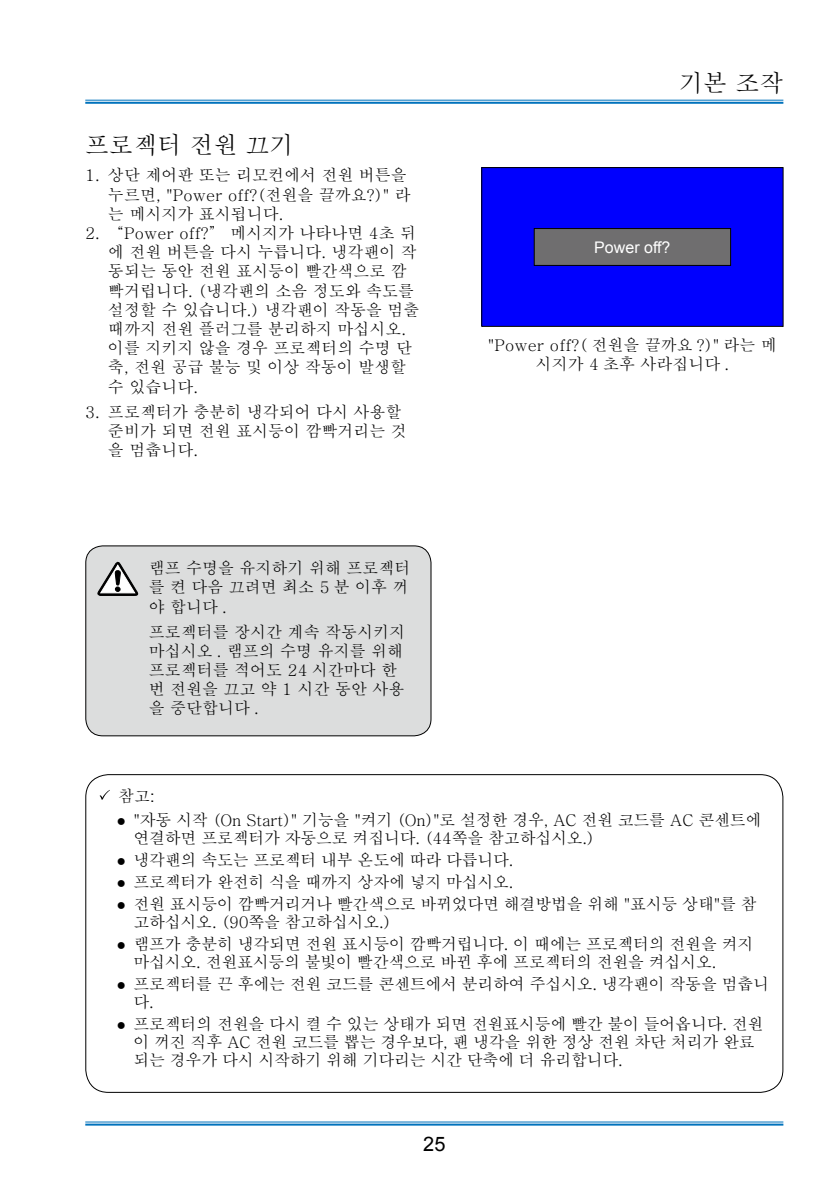
<style>
.page{position:relative;width:840px;height:1191px;background:#fff}
.page>*{position:absolute;margin:0;border:0;box-sizing:border-box;transform-origin:0 0}
.t1{font:500 24px "Adobe Myungjo Std";color:#000}
.t2{font:20px "Arial";color:#000}
.t3{font:500 16px/18px "Adobe Myungjo Std";letter-spacing:-.02em;color:#000}
.t4{font:500 16px/19.2px "Adobe Myungjo Std";color:#000}
.t5{font:16px "Arial";color:#fff}
.s1{font-family:"Arial";font-weight:400}
</style>
<div class="page">
<hr style="left:85px;top:100px;width:698px;height:1px;background:#0072bc">
<hr style="left:85px;top:102px;width:698px;height:2px;background:#0072bc">
<hr style="left:85px;top:1121px;width:698px;height:1px;background:#0072bc">
<hr style="left:85px;top:1123px;width:698px;height:2px;background:#0072bc">
<div style="left:86px;top:546px;width:345px;height:190px;background:#dcdddd;border-radius:17px"></div>
<div style="left:85px;top:545px;width:346px;height:191px;border:1px solid #000;border-radius:17px"></div>
<svg style="left:97px;top:561px;width:42px;height:34px"></svg>
<div style="left:481px;top:168px;width:301px;height:158px;background:#0000fe"></div>
<div style="left:481px;top:167px;width:302px;height:160px;border:1px solid #000"></div>
<div style="left:534px;top:228px;width:196px;height:37px;background:#6f6e6f"></div>
<div style="left:533px;top:228px;width:197px;height:38px;border:1px solid #000"></div>
<svg style="left:99px;top:790px;width:11px;height:10px"></svg>
<h1 class="t1" style="left:85px;top:133px;width:209px">프로젝터 전원 끄기</h1>
<p class="t4" style="left:108px;top:166px;width:304px;text-indent:-23px">1. 상단 제어판 또는 리모컨에서 전원 버튼을 누르면, "Power off?(전원을 끌까요?)" 라 는 메시지가 표시됩니다.</p>
<p class="t4" style="left:108px;top:223px;width:313px;text-indent:-23px">2. “Power off?” 메시지가 나타나면 4초 뒤 에 전원 버튼을 다시 누릅니다. 냉각팬이 작 동되는 동안 전원 표시등이 빨간색으로 깜 빡거립니다. (냉각팬의 소음 정도와 속도를 설정할 수 있습니다.) 냉각팬이 작동을 멈출 때까지 전원 플러그를 분리하지 마십시오. 이를 지키지 않을 경우 프로젝터의 수명 단 축, 전원 공급 불능 및 이상 작동이 발생할 수 있습니다.</p>
<p class="t4" style="left:108px;top:402px;width:300px;text-indent:-23px">3. 프로젝터가 충분히 냉각되어 다시 사용할 준비가 되면 전원 표시등이 깜빡거리는 것 을 멈춥니다.</p>
<p class="t4" style="left:149px;top:559px;width:263px">램프 수명을 유지하기 위해 프로젝터 를 켠 다음 끄려면 최소 5 분 이후 꺼 야 합니다 .</p>
<p class="t4" style="left:149px;top:622px;width:257px">프로젝터를 장시간 계속 작동시키지 마십시오 . 램프의 수명 유지를 위해 프로젝터를 적어도 24 시간마다 한 번 전원을 끄고 약 1 시간 동안 사용 을 중단합니다 .</p>
<h1 class="t1" style="left:679px;top:71px;width:105px">기본 조작</h1>
<p class="t5" style="left:594px;top:237px;width:78px">Power off?</p>
<p class="t4" style="left:487px;top:335px;width:290px;text-align:center">"Power off?( 전원을 끌까요 ?)" 라는 메 시지가 4 초후 사라집니다 .</p>
<p class="t3" style="left:118px;top:787px;width:38px">참고<span class="s1">:</span></p>
<p class="t3" style="left:133px;top:811px;width:629px;text-indent:-17px"><span class="s1">●</span> "자동 시작 (On Start)" 기능을 "켜기 (On)"로 설정한 경우, AC 전원 코드를 AC 콘센트에 연결하면 프로젝터가 자동으로 켜집니다. (44쪽을 참고하십시오.)</p>
<p class="t3" style="left:116px;top:851px;width:398px"><span class="s1">●</span> 냉각팬의 속도는 프로젝터 내부 온도에 따라 다릅니다.</p>
<p class="t3" style="left:116px;top:873px;width:398px"><span class="s1">●</span> 프로젝터가 완전히 식을 때까지 상자에 넣지 마십시오.</p>
<p class="t3" style="left:133px;top:894px;width:624px;text-indent:-17px"><span class="s1">●</span> 전원 표시등이 깜빡거리거나 빨간색으로 바뀌었다면 해결방법을 위해 "표시등 상태"를 참 고하십시오. (90쪽을 참고하십시오.)</p>
<p class="t3" style="left:133px;top:934px;width:621px;text-indent:-17px"><span class="s1">●</span> 램프가 충분히 냉각되면 전원 표시등이 깜빡거립니다. 이 때에는 프로젝터의 전원을 켜지 마십시오. 전원표시등의 불빛이 빨간색으로 바뀐 후에 프로젝터의 전원을 켜십시오.</p>
<p class="t3" style="left:133px;top:974px;width:636px;text-indent:-17px"><span class="s1">●</span> 프로젝터를 끈 후에는 전원 코드를 콘센트에서 분리하여 주십시오. 냉각팬이 작동을 멈춥니 다.</p>
<p class="t3" style="left:133px;top:1014px;width:631px;text-indent:-17px"><span class="s1">●</span> 프로젝터의 전원을 다시 켤 수 있는 상태가 되면 전원표시등에 빨간 불이 들어옵니다. 전원 이 꺼진 직후 AC 전원 코드를 뽑는 경우보다, 팬 냉각을 위한 정상 전원 차단 처리가 완료 되는 경우가 다시 시작하기 위해 기다리는 시간 단축에 더 유리합니다.</p>
<p class="t2" style="left:423px;top:1131px;width:24px">25</p>
</div>
